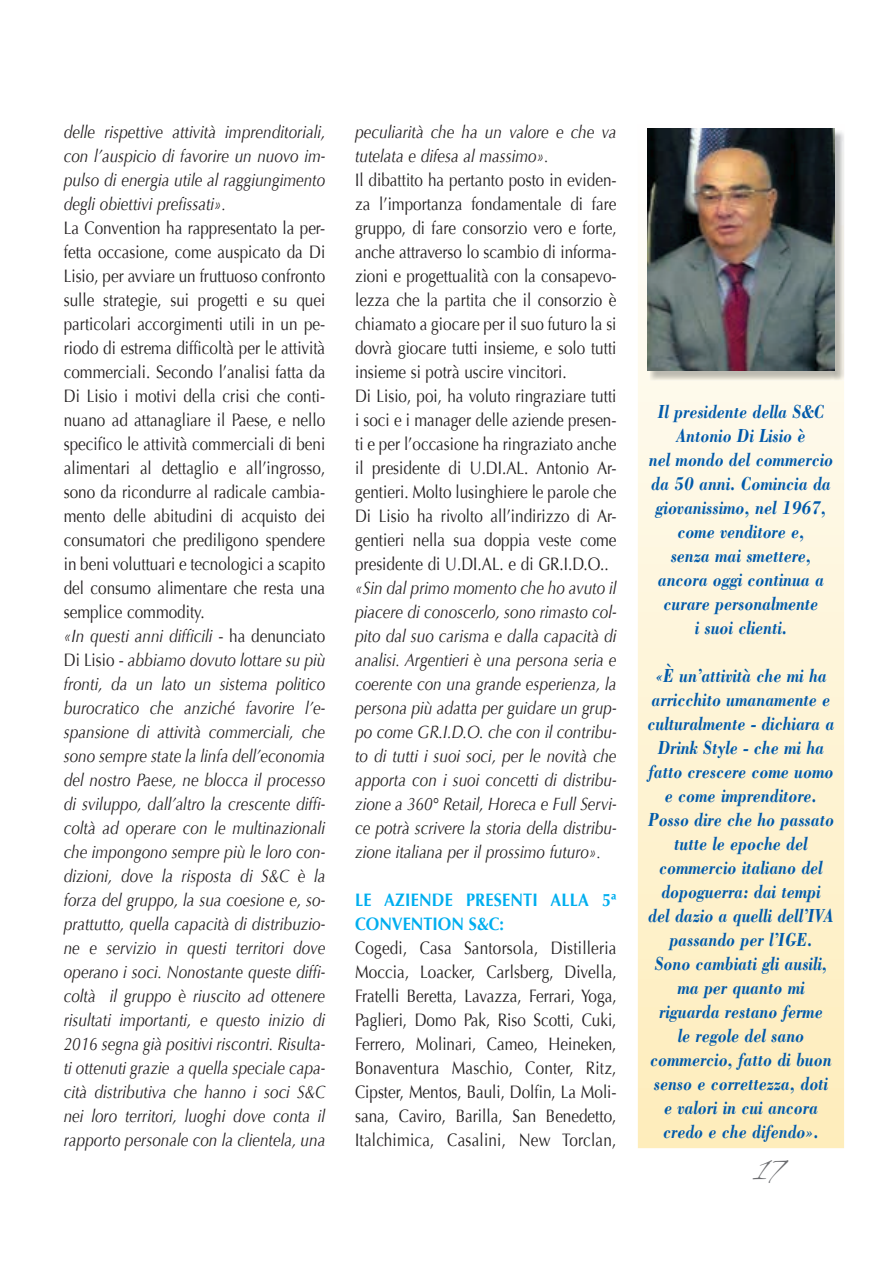
<style>
.page{position:relative;width:893px;height:1263px;background:#fff}
.page>*{position:absolute;margin:0;border:0;box-sizing:border-box;transform-origin:0 0}
.t1{font:36px "Scriptina";color:#6c6d70}
.t2{font:italic 700 19.5px/24px "Bodoni";color:#015aaa;text-align:center;scale:.82 1}
.t3{font:italic 18px/24px "Optima";color:#231f20;text-align:justify;scale:.85 1}
.t4{font:18px/24px "Optima";color:#231f20;scale:.85 1}
.t5{font:700 18px/24px "Optima";letter-spacing:.015em;color:#00aeef;scale:.9 1}
.s1{font-style:normal}
</style>
<div class="page">
<svg style="left:638px;top:128px;width:206px;height:1020px"></svg>
<img style="left:650px;top:130px;width:194px;height:251px">
<img style="left:647px;top:128px;width:187px;height:242px">
<p class="t3" style="left:64px;top:120px;width:309px">delle rispettive attività imprenditoriali, con l’auspicio di favorire un nuovo im&shy;pulso di energia utile al raggiungimento degli obiettivi prefissati».</p>
<p class="t3" style="left:64px;top:216px;width:309px;text-align:left"><span class="s1">La Convention ha rappresentato la per&shy;fetta occasione, come auspicato da Di Lisio, per avviare un fruttuoso confronto sulle strategie, sui progetti e su quei particolari accorgimenti utili in un pe&shy;riodo di estrema difficoltà per le attività commerciali. Secondo l’analisi fatta da Di Lisio i motivi della crisi che conti&shy;nuano ad attanagliare il Paese, e nello specifico le attività commerciali di beni alimentari al dettaglio e all’ingrosso, sono da ricondurre al radicale cambia&shy;mento delle abitudini di acquisto dei consumatori che prediligono spendere in beni voluttuari e tecnologici a scapito del consumo alimentare che resta una semplice commodity.<br></span>«In questi anni difficili <span class="s1">- ha denunciato Di Lisio -</span> abbiamo dovuto lottare su più fronti, da un lato un sistema politico burocratico che anziché favorire l’e&shy;spansione di attività commerciali, che sono sempre state la linfa dell’economia del nostro Paese, ne blocca il processo di sviluppo, dall’altro la crescente diffi&shy;coltà ad operare con le multinazionali che impongono sempre più le loro con&shy;dizioni, dove la risposta di S&amp;C è la forza del gruppo, la sua coesione e, so&shy;prattutto, quella capacità di distribuzio&shy;ne e servizio in questi territori dove operano i soci. Nonostante queste diffi&shy;coltà il gruppo è riuscito ad ottenere risultati importanti, e questo inizio di 2016 segna già positivi riscontri. Risulta&shy;ti ottenuti grazie a quella speciale capa&shy;cità distributiva che hanno i soci S&amp;C nei loro territori, luoghi dove conta il rapporto personale con la clientela, una</p>
<p class="t3" style="left:355px;top:120px;width:309px">peculiarità che ha un valore e che va tutelata e difesa al massimo».</p>
<p class="t4" style="left:355px;top:168px;width:309px">Il dibattito ha pertanto posto in eviden&shy;za l’importanza fondamentale di fare gruppo, di fare consorzio vero e forte, anche attraverso lo scambio di informa&shy;zioni e progettualità con la consapevo&shy;lezza che la partita che il consorzio è chiamato a giocare per il suo futuro la si dovrà giocare tutti insieme, e solo tutti insieme si potrà uscire vincitori.<br>Di Lisio, poi, ha voluto ringraziare tutti i soci e i manager delle aziende presen&shy;ti e per l’occasione ha ringraziato anche il presidente di U.DI.AL. Antonio Ar&shy;gentieri. Molto lusinghiere le parole che Di Lisio ha rivolto all’indirizzo di Ar&shy;gentieri nella sua doppia veste come presidente di U.DI.AL. e di GR.I.D.O..</p>
<p class="t3" style="left:355px;top:576px;width:309px">«Sin dal primo momento che ho avuto il piacere di conoscerlo, sono rimasto col&shy;pito dal suo carisma e dalla capacità di analisi. Argentieri è una persona seria e coerente con una grande esperienza, la persona più adatta per guidare un grup&shy;po come GR.I.D.O. che con il contribu&shy;to di tutti i suoi soci, per le novità che apporta con i suoi concetti di distribu&shy;zione a 360° Retail, Horeca e Full Servi&shy;ce potrà scrivere la storia della distribu&shy;zione italiana per il prossimo futuro».</p>
<p class="t5" style="left:355px;top:888px;width:292px">LE AZIENDE PRESENTI ALLA 5ª<br>CONVENTION S&amp;C:</p>
<p class="t4" style="left:355px;top:936px;width:309px;text-align:justify">Cogedi, Casa Santorsola, Distilleria Moccia, Loacker, Carlsberg, Divella, Fratelli Beretta, Lavazza, Ferrari, Yoga, Paglieri, Domo Pak, Riso Scotti, Cuki, Ferrero, Molinari, Cameo, Heineken, Bonaventura Maschio, Conter, Ritz, Cipster, Mentos, Bauli, Dolfin, La Moli&shy;sana, Caviro, Barilla, San Benedetto, Italchimica, Casalini, New Torclan,</p>
<p class="t2" style="left:649px;top:399px;width:226px">Il presidente della S&amp;C<br>Antonio Di Lisio è<br>nel mondo del commercio da 50 anni. Comincia da giovanissimo, nel 1967, come venditore e,<br>senza mai smettere, ancora oggi continua a curare personalmente<br>i suoi clienti.</p>
<p class="t2" style="left:648px;top:663px;width:229px">«È un’attività che mi ha arricchito umanamente e culturalmente - dichiara a<br>Drink Style - che mi ha fatto crescere come uomo e come imprenditore.<br>Posso dire che ho passato tutte le epoche del commercio italiano del dopoguerra: dai tempi<br>del dazio a quelli dell’IVA passando per l’IGE.<br>Sono cambiati gli ausili, ma per quanto mi riguarda restano ferme<br>le regole del sano commercio, fatto di buon senso e correttezza, doti e valori in cui ancora credo e che difendo».</p>
<h1 class="t1" style="left:754px;top:1146px;width:33px">17</h1>
</div>
